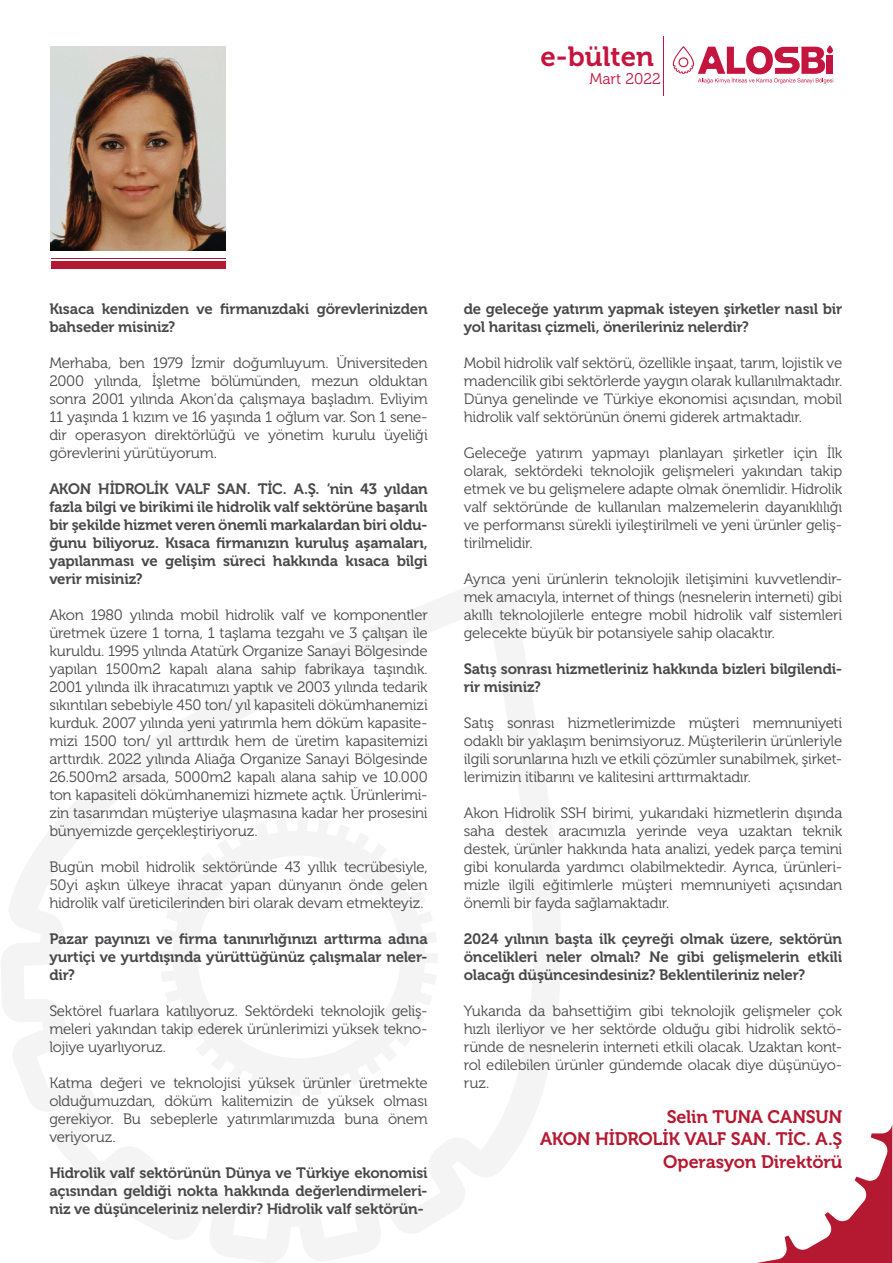
<style>
.page{position:relative;width:893px;height:1263px;background:#fff}
.page>*{position:absolute;margin:0;border:0;box-sizing:border-box;transform-origin:0 0}
.t1{font:27.6px "Museo 700";color:#c5143d}
.t2{font:18px/22.5px "Museo 700";letter-spacing:-.01em;color:#b51831;text-align:right}
.t3{font:15.45px "Museo 300";color:#c5143d}
.t4{font:15px/18px "Museo 300";letter-spacing:-.015em;color:#48484a;text-align:justify}
.t5{font:15px/18px "Museo 700";letter-spacing:-.015em;color:#48484a;text-align:justify}
</style>
<div class="page">
<div style="left:51px;top:261px;width:175px;height:8px;background:#b51831"></div>
<hr style="left:51px;top:258px;width:175px;height:1px;background:#b51831">
<img style="left:50px;top:46px;width:176px;height:205px">
<svg style="left:757px;top:1125px;width:135px;height:138px"></svg>
<svg style="left:1px;top:575px;width:560px;height:687px"></svg>
<svg style="left:160px;top:818px;width:278px;height:278px"></svg>
<hr style="left:663px;top:36px;width:1px;height:59px;background:#c5143d">
<svg style="left:673px;top:45px;width:161px;height:38px"></svg>
<h1 class="t1" style="left:540px;top:41px;width:115px">e-bülten</h1>
<p class="t3" style="left:589px;top:70px;width:73px">Mart 2022</p>
<p class="t5" style="left:49px;top:300px;width:380px">Kısaca kendinizden ve firmanızdaki görevlerinizden bahseder misiniz?</p>
<p class="t4" style="left:49px;top:354px;width:380px">Merhaba, ben 1979 İzmir doğumluyum. Üniversiteden 2000 yılında, İşletme bölümünden, mezun olduktan sonra 2001 yılında Akon’da çalışmaya başladım. Evliyim 11 yaşında 1 kızım ve 16 yaşında 1 oğlum var. Son 1 sene&shy;dir operasyon direktörlüğü ve yönetim kurulu üyeliği görevlerini yürütüyorum.</p>
<p class="t5" style="left:49px;top:480px;width:380px">AKON HİDROLİK VALF SAN. TİC. A.Ş. ‘nin 43 yıldan fazla bilgi ve birikimi ile hidrolik valf sektörüne başarılı bir şekilde hizmet veren önemli markalardan biri oldu&shy;ğunu biliyoruz. Kısaca firmanızın kuruluş aşamaları, yapılanması ve gelişim süreci hakkında kısaca bilgi verir misiniz?</p>
<p class="t4" style="left:49px;top:606px;width:380px">Akon 1980 yılında mobil hidrolik valf ve komponentler üretmek üzere 1 torna, 1 taşlama tezgahı ve 3 çalışan ile kuruldu. 1995 yılında Atatürk Organize Sanayi Bölgesinde yapılan 1500m2 kapalı alana sahip fabrikaya taşındık.<br>2001 yılında ilk ihracatımızı yaptık ve 2003 yılında tedarik sıkıntıları sebebiyle 450 ton/ yıl kapasiteli dökümhanemizi kurduk. 2007 yılında yeni yatırımla hem döküm kapasite&shy;mizi 1500 ton/ yıl arttırdık hem de üretim kapasitemizi arttırdık. 2022 yılında Aliağa Organize Sanayi Bölgesinde 26.500m2 arsada, 5000m2 kapalı alana sahip ve 10.000 ton kapasiteli dökümhanemizi hizmete açtık. Ürünlerimi&shy;zin tasarımdan müşteriye ulaşmasına kadar her prosesini bünyemizde gerçekleştiriyoruz.</p>
<p class="t4" style="left:49px;top:858px;width:380px">Bugün mobil hidrolik sektöründe 43 yıllık tecrübesiyle, 50yi aşkın ülkeye ihracat yapan dünyanın önde gelen hidrolik valf üreticilerinden biri olarak devam etmekteyiz.</p>
<p class="t5" style="left:49px;top:930px;width:380px">Pazar payınızı ve firma tanınırlığınızı arttırma adına yurtiçi ve yurtdışında yürüttüğünüz çalışmalar neler&shy;dir?</p>
<p class="t4" style="left:49px;top:1002px;width:380px">Sektörel fuarlara katılıyoruz. Sektördeki teknolojik geliş&shy;meleri yakından takip ederek ürünlerimizi yüksek tekno&shy;lojiye uyarlıyoruz.</p>
<p class="t4" style="left:49px;top:1074px;width:380px">Katma değeri ve teknolojisi yüksek ürünler üretmekte olduğumuzdan, döküm kalitemizin de yüksek olması gerekiyor. Bu sebeplerle yatırımlarımızda buna önem veriyoruz.</p>
<p class="t5" style="left:49px;top:1164px;width:380px">Hidrolik valf sektörünün Dünya ve Türkiye ekonomisi açısından geldiği nokta hakkında değerlendirmeleri&shy;niz ve düşünceleriniz nelerdir? Hidrolik valf sektörün-</p>
<p class="t5" style="left:464px;top:300px;width:380px">de geleceğe yatırım yapmak isteyen şirketler nasıl bir yol haritası çizmeli, önerileriniz nelerdir?</p>
<p class="t4" style="left:464px;top:354px;width:380px">Mobil hidrolik valf sektörü, özellikle inşaat, tarım, lojistik ve madencilik gibi sektörlerde yaygın olarak kullanılmaktadır.<br>Dünya genelinde ve Türkiye ekonomisi açısından, mobil hidrolik valf sektörünün önemi giderek artmaktadır.</p>
<p class="t4" style="left:464px;top:444px;width:380px">Geleceğe yatırım yapmayı planlayan şirketler için İlk olarak, sektördeki teknolojik gelişmeleri yakından takip etmek ve bu gelişmelere adapte olmak önemlidir. Hidrolik valf sektöründe de kullanılan malzemelerin dayanıklılığı ve performansı sürekli iyileştirilmeli ve yeni ürünler geliş&shy;tirilmelidir.</p>
<p class="t4" style="left:464px;top:570px;width:380px">Ayrıca yeni ürünlerin teknolojik iletişimini kuvvetlendir&shy;mek amacıyla, internet of things (nesnelerin interneti) gibi akıllı teknolojilerle entegre mobil hidrolik valf sistemleri gelecekte büyük bir potansiyele sahip olacaktır.</p>
<p class="t5" style="left:464px;top:660px;width:380px">Satış sonrası hizmetleriniz hakkında bizleri bilgilendi&shy;rir misiniz?</p>
<p class="t4" style="left:464px;top:714px;width:380px">Satış sonrası hizmetlerimizde müşteri memnuniyeti odaklı bir yaklaşım benimsiyoruz. Müşterilerin ürünleriyle ilgili sorunlarına hızlı ve etkili çözümler sunabilmek, şirket&shy;lerimizin itibarını ve kalitesini arttırmaktadır.</p>
<p class="t4" style="left:464px;top:804px;width:380px">Akon Hidrolik SSH birimi, yukarıdaki hizmetlerin dışında saha destek aracımızla yerinde veya uzaktan teknik destek, ürünler hakkında hata analizi, yedek parça temini gibi konularda yardımcı olabilmektedir. Ayrıca, ürünleri&shy;mizle ilgili eğitimlerle müşteri memnuniyeti açısından önemli bir fayda sağlamaktadır.</p>
<p class="t5" style="left:464px;top:930px;width:380px">2024 yılının başta ilk çeyreği olmak üzere, sektörün öncelikleri neler olmalı? Ne gibi gelişmelerin etkili olacağı düşüncesindesiniz? Beklentileriniz neler?</p>
<p class="t4" style="left:464px;top:1002px;width:380px">Yukarıda da bahsettiğim gibi teknolojik gelişmeler çok hızlı ilerliyor ve her sektörde olduğu gibi hidrolik sektö&shy;ründe de nesnelerin interneti etkili olacak. Uzaktan kont&shy;rol edilebilen ürünler gündemde olacak diye düşünüyo&shy;ruz.</p>
<p class="t2" style="left:540px;top:1105px;width:304px">Selin TUNA CANSUN<br>AKON HİDROLİK VALF SAN. TİC. A.Ş<br>Operasyon Direktörü</p>
</div>
